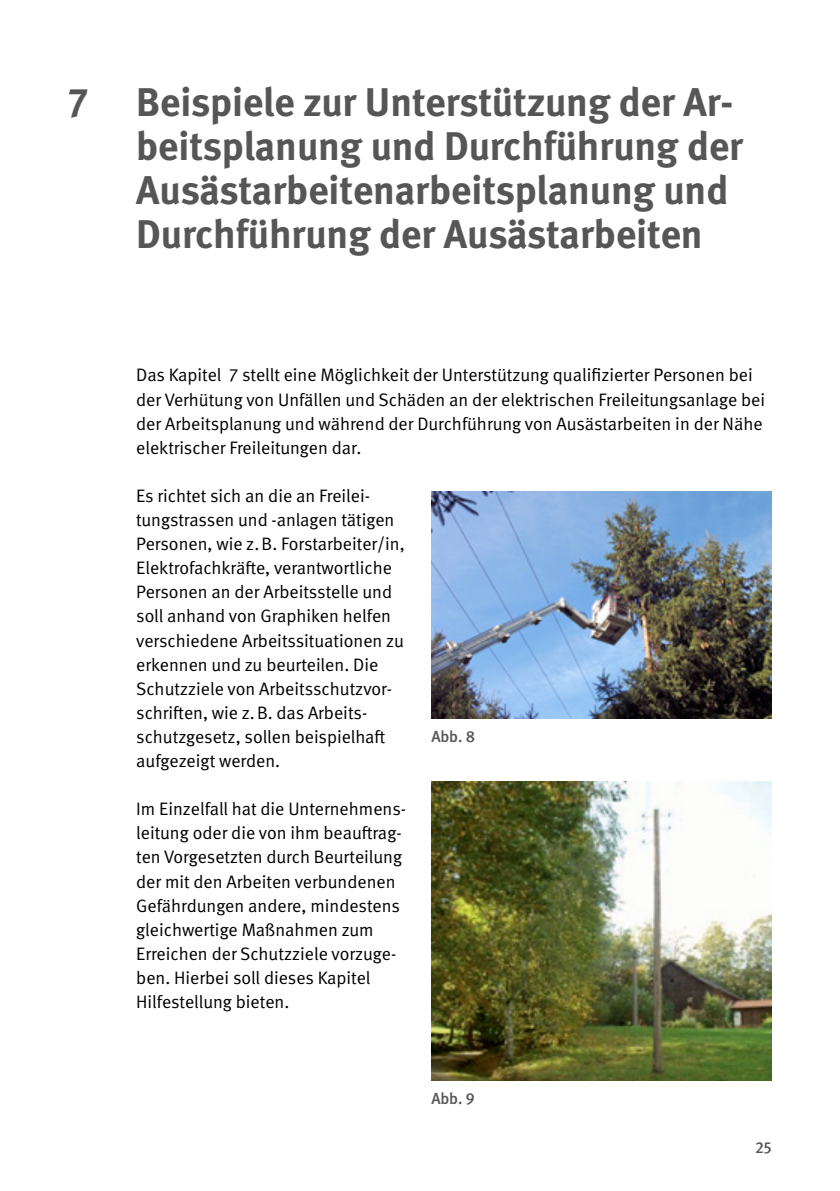
<style>
.page{position:relative;width:840px;height:1191px;background:#fff}
.page>*{position:absolute;margin:0;border:0;box-sizing:border-box;transform-origin:0 0}
.t1{font:700 40px/44px "DGUV Meta";color:#565656}
.t2{font:18px/24px "DGUV Meta";color:#000}
.t3{font:500 16px "DGUV Meta";letter-spacing:-.005em;color:#565656}
</style>
<div class="page">
<img style="left:431px;top:491px;width:340px;height:228px">
<img style="left:431px;top:781px;width:340px;height:299px">
<h1 class="t1" style="left:136px;top:82px;width:608px;text-indent:-68px">7 Beispiele zur Unterstützung der Ar&shy;beitsplanung und Durchführung der Ausästarbeitenarbeitsplanung und Durchführung der Ausästarbeiten</h1>
<p class="t2" style="left:136px;top:363px;width:630px">Das Kapitel 7 stellt eine Möglichkeit der Unterstützung qualifizierter Personen bei der Verhütung von Unfällen und Schäden an der elektrischen Freileitungsanlage bei der Arbeitsplanung und während der Durchführung von Ausästarbeiten in der Nähe elektrischer Freileitungen dar.</p>
<p class="t2" style="left:136px;top:484px;width:270px">Es richtet sich an die an Freilei&shy;tungstrassen und -anlagen tätigen Personen, wie z.B. Forstarbeiter/in, Elektrofachkräfte, verantwortliche Personen an der Arbeitsstelle und soll anhand von Graphiken helfen verschiedene Arbeitssituationen zu erkennen und zu beurteilen. Die Schutzziele von Arbeitsschutzvor&shy;schriften, wie z.B. das Arbeits&shy;schutzgesetz, sollen beispielhaft aufgezeigt werden.</p>
<p class="t2" style="left:136px;top:797px;width:271px">Im Einzelfall hat die Unternehmens&shy;leitung oder die von ihm beauftrag&shy;ten Vorgesetzten durch Beurteilung der mit den Arbeiten verbundenen Gefährdungen andere, mindestens gleichwertige Maßnahmen zum Erreichen der Schutzziele vorzuge&shy;ben. Hierbei soll dieses Kapitel Hilfestellung bieten.</p>
<p class="t3" style="left:431px;top:727px;width:45px">Abb. 8</p>
<p class="t3" style="left:431px;top:1089px;width:45px">Abb. 9</p>
<p class="t3" style="left:754px;top:1137px;width:18px">25</p>
</div>
